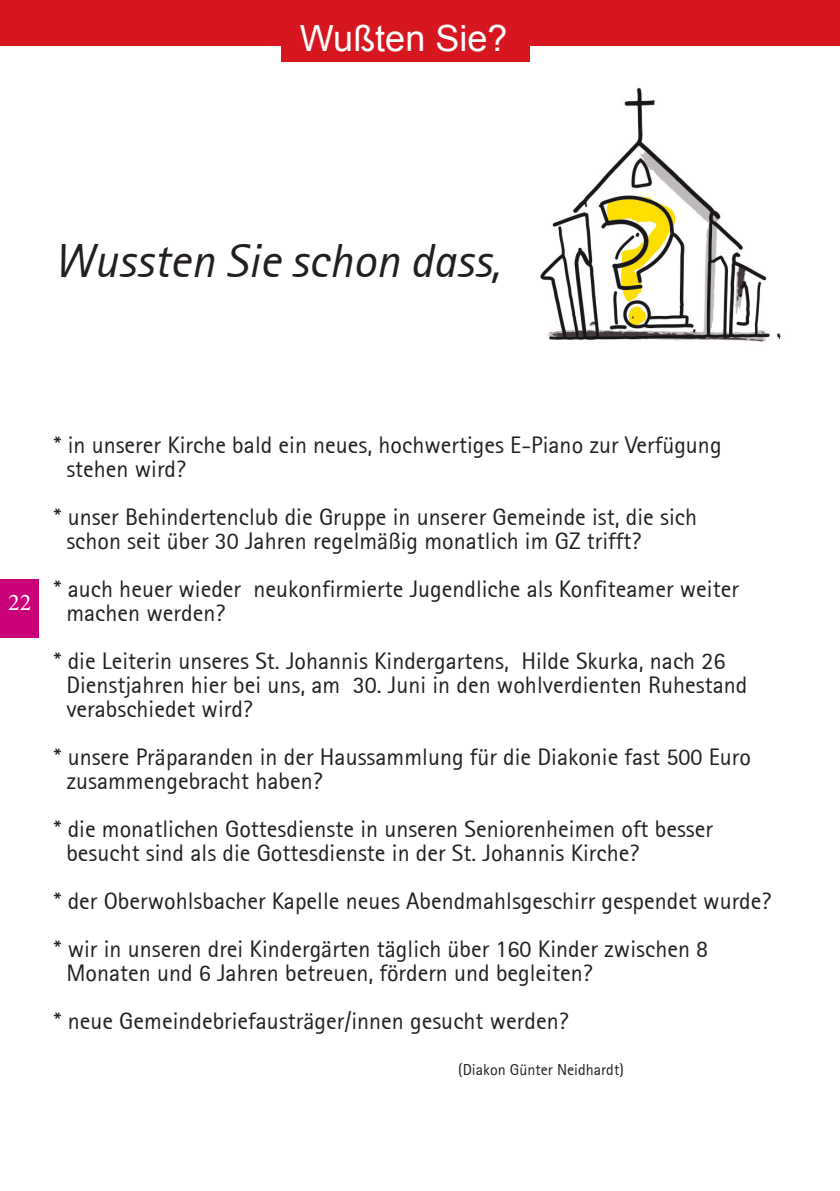
<style>
.page{position:relative;width:840px;height:1191px;background:#fff}
.page>*{position:absolute;margin:0;border:0;box-sizing:border-box;transform-origin:0 0}
.t1{font:48px "Rotis Sans Serif Italic 56";color:#231f20}
.t2{font:36px "Arial";color:#fff}
.t3{font:24px/24px "Rotis Sans Serif 55";color:#231f20}
.t4{font:24px "Minion Pro";color:#fff}
.t5{font:16px "Rotis Sans Serif 55";color:#231f20}
</style>
<div class="page">
<div style="left:0;top:579px;width:39px;height:59px;background:#ca0178"></div>
<div style="left:0;top:0;width:839px;height:46px;background:#d7171f"></div>
<div style="left:281px;top:0;width:248px;height:61px;background:#d7171f"></div>
<img style="left:540px;top:87px;width:241px;height:256px">
<h2 class="t2" style="left:300px;top:15px;width:209px">Wußten Sie?</h2>
<h1 class="t1" style="left:54px;top:232px;width:448px">Wussten Sie schon dass,</h1>
<p class="t4" style="left:8px;top:586px;width:25px">22</p>
<p class="t3" style="left:66px;top:432px;width:656px;text-indent:-12px">* in unserer Kirche bald ein neues, hochwertiges E-Piano zur Verfügung stehen wird?</p>
<p class="t3" style="left:66px;top:504px;width:632px;text-indent:-12px">* unser Behindertenclub die Gruppe in unserer Gemeinde ist, die sich schon seit über 30 Jahren regelmäßig monatlich im GZ trifft?</p>
<p class="t3" style="left:66px;top:576px;width:673px;text-indent:-12px">* auch heuer wieder neukonfirmierte Jugendliche als Konfiteamer weiter machen werden?</p>
<p class="t3" style="left:66px;top:648px;width:682px;text-indent:-12px">* die Leiterin unseres St. Johannis Kindergartens, Hilde Skurka, nach 26<br>Dienstjahren hier bei uns, am 30. Juni in den wohlverdienten Ruhestand verabschiedet wird?</p>
<p class="t3" style="left:66px;top:744px;width:685px;text-indent:-12px">* unsere Präparanden in der Haussammlung für die Diakonie fast 500 Euro zusammengebracht haben?</p>
<p class="t3" style="left:66px;top:816px;width:647px;text-indent:-12px">* die monatlichen Gottesdienste in unseren Seniorenheimen oft besser besucht sind als die Gottesdienste in der St. Johannis Kirche?</p>
<p class="t3" style="left:54px;top:876px;width:718px;line-height:48px">* der Oberwohlsbacher Kapelle neues Abendmahlsgeschirr gespendet wurde? * wir in unseren drei Kindergärten täglich über 160 Kinder zwischen 8</p>
<p class="t3" style="left:54px;top:948px;width:539px;line-height:48px;text-indent:12px">Monaten und 6 Jahren betreuen, fördern und begleiten? * neue Gemeindebriefausträger/innen gesucht werden?</p>
<p class="t5" style="left:458px;top:1059px;width:167px">(Diakon Günter Neidhardt)</p>
</div>
